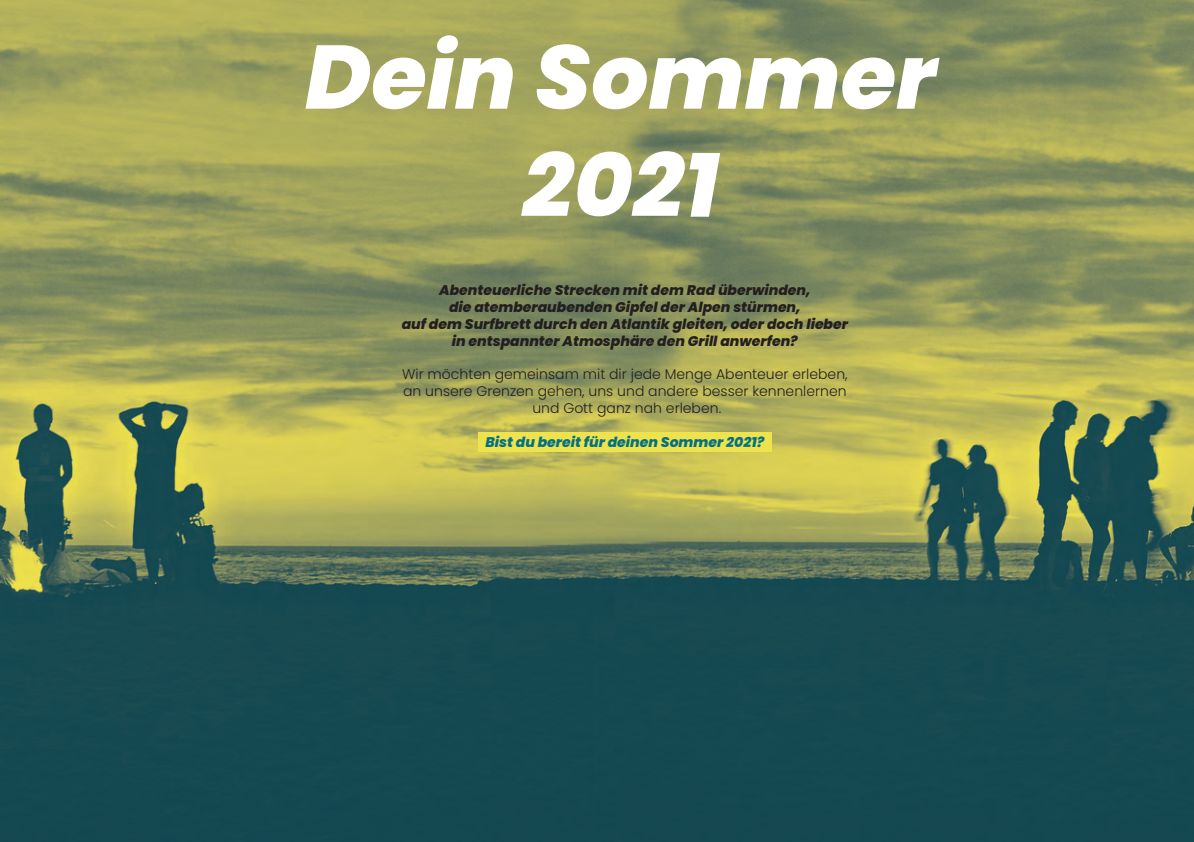
<style>
.page{position:relative;width:1194px;height:842px;background:#fff}
.page>*{position:absolute;margin:0;border:0;box-sizing:border-box;transform-origin:0 0}
.t1{font:italic 800 90px/108px "Poppins";color:#fff;text-align:center}
.t2{font:italic 800 14px/16.8px "Poppins";color:#231f20;text-align:center}
.t3{font:300 14px/16.8px "Poppins";color:#231f20;text-align:center}
.t4{font:italic 800 14px "Poppins";color:#037085}
</style>
<div class="page">
<img style="left:0;top:0;width:1193px;height:842px">
<div style="left:478px;top:432px;width:293px;height:19px;background:#efe34d"></div>
<p class="t1" style="left:305px;top:24px;width:632px">Dein Sommer<br>2021</p>
<p class="t2" style="left:439px;top:282px;width:373px">Abenteuerliche Strecken mit dem Rad überwinden,</p>
<p class="t2" style="left:449px;top:299px;width:353px">die atemberaubenden Gipfel der Alpen stürmen,</p>
<p class="t2" style="left:402px;top:316px;width:448px">auf dem Surfbrett durch den Atlantik gleiten, oder doch lieber in entspannter Atmosphäre den Grill anwerfen?</p>
<p class="t3" style="left:402px;top:366px;width:447px">Wir möchten gemeinsam mit dir jede Menge Abenteuer erleben,</p>
<p class="t3" style="left:403px;top:383px;width:445px">an unsere Grenzen gehen, uns und andere besser kennenlernen und Gott ganz nah erleben.</p>
<p class="t4" style="left:485px;top:434px;width:280px">Bist du bereit für deinen Sommer 2021?</p>
</div>
